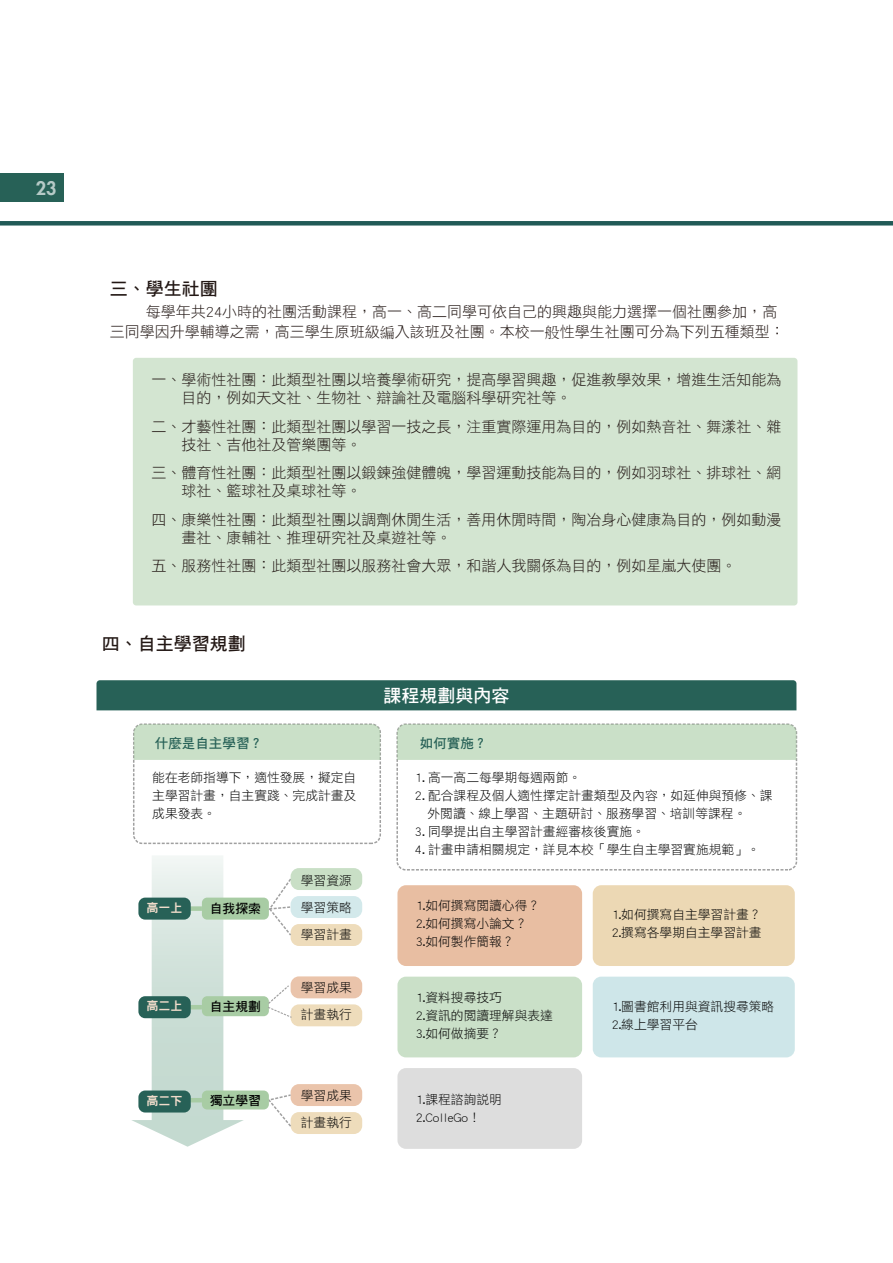
<style>
.page{position:relative;width:893px;height:1263px;background:#fff}
.page>*{position:absolute;margin:0;border:0;box-sizing:border-box;transform-origin:0 0}
.t1{font:18px "DF Hei Std W7";color:#231815}
.t2{font:18px "DF Hei Std W7";color:#fff}
.t3{font:800 18px "Futura";color:#b6cac7}
.t4{font:15px/18px "DF Hei Std W3";color:#231815}
.t5{font:13.5px "DF Hei Std W7";color:#276157}
.t6{font:12.75px/18px "DF Hei Std W3";color:#000}
.t7{font:12.75px "DF Hei Std W7";color:#000}
.t8{font:12px "DF Hei Std W9";color:#efdbca}
.s1{font-family:"P Ming Li U"}
</style>
<div class="page">
<div style="left:0;top:221px;width:893px;height:5px;background:#215a57"></div>
<div style="left:97px;top:680px;width:699px;height:30px;background:#276157"></div>
<div style="left:133px;top:723px;width:248px;height:121px;border:2px dashed #a0a0a0;border-radius:9px"></div>
<div style="left:134px;top:724px;width:246px;height:36px;background:#cae0c8"></div>
<div style="left:396px;top:723px;width:401px;height:147px;border:2px dashed #a0a0a0;border-radius:9px"></div>
<div style="left:397px;top:724px;width:399px;height:36px;background:#cae0c8"></div>
<div style="left:397px;top:885px;width:185px;height:81px;background:#e8bea2;border-radius:9px"></div>
<div style="left:593px;top:885px;width:202px;height:81px;background:#ecd8b4;border-radius:9px"></div>
<div style="left:593px;top:977px;width:202px;height:80px;background:#cee6e9;border-radius:9px"></div>
<div style="left:397px;top:977px;width:185px;height:80px;background:#cae0c8;border-radius:9px"></div>
<div style="left:397px;top:1068px;width:185px;height:81px;background:#ddd;border-radius:9px"></div>
<div style="left:133px;top:358px;width:664px;height:247px;background:#d3e5d1;border-radius:3px"></div>
<div style="left:0;top:174px;width:64px;height:28px;background:#276157"></div>
<div style="left:291px;top:976px;width:71px;height:22px;background:#eac4ab;border-radius:8px"></div>
<div style="left:291px;top:1004px;width:71px;height:22px;background:#eedcbb;border-radius:8px"></div>
<div style="left:291px;top:1084px;width:71px;height:22px;background:#eac4ab;border-radius:8px"></div>
<div style="left:291px;top:1112px;width:71px;height:22px;background:#eedcbb;border-radius:8px"></div>
<svg style="left:132px;top:856px;width:112px;height:291px"></svg>
<div style="left:291px;top:868px;width:71px;height:22px;background:#c9dfc6;border-radius:8px"></div>
<div style="left:291px;top:896px;width:71px;height:22px;background:#d3e9eb;border-radius:8px"></div>
<div style="left:291px;top:924px;width:71px;height:22px;background:#eedcbb;border-radius:8px"></div>
<svg style="left:267px;top:877px;width:26px;height:60px"></svg>
<div style="left:165px;top:906px;width:37px;height:5px;background:#a8cca4"></div>
<div style="left:138px;top:897px;width:53px;height:22px;background:#276157;border-radius:7px"></div>
<div style="left:202px;top:897px;width:67px;height:22px;background:#a8cca4;border-radius:5px"></div>
<svg style="left:266px;top:1093px;width:27px;height:35px"></svg>
<hr style="left:165px;top:1005px;width:37px;height:4px;background:#a8cca4">
<div style="left:138px;top:996px;width:53px;height:22px;background:#276157;border-radius:7px"></div>
<div style="left:202px;top:996px;width:67px;height:20px;background:#a8cca4;border-radius:5px"></div>
<hr style="left:165px;top:1098px;width:37px;height:4px;background:#a8cca4">
<div style="left:138px;top:1090px;width:53px;height:22px;background:#276157;border-radius:7px"></div>
<div style="left:202px;top:1090px;width:67px;height:19px;background:#a8cca4;border-radius:5px"></div>
<svg style="left:266px;top:983px;width:28px;height:42px"></svg>
<p class="t3" style="left:36px;top:177px;width:22px">23</p>
<p class="t1" style="left:110px;top:279px;width:109px">三、學生社團</p>
<p class="t4" style="left:110px;top:302px;width:677px;line-height:19.8px;text-indent:36px">每學年共24小時的社團活動課程，高一、高二同學可依自己的興趣與能力選擇一個社團參加，高三同學因升學輔導之需，高三學生原班級<span class="s1">編</span>入該班及社團。本校一<span class="s1">般</span>性學生社團可分為下列五種類型：</p>
<p class="t4" style="left:152px;top:371px;width:631px">一、學術性社團：此類型社團以培養學術研究，提高學習興趣，促進教學效果，增進生活知能為　　目的，例如天文社、生物社、辯論社及電腦科學研究社等。</p>
<p class="t4" style="left:152px;top:417px;width:631px">二、才藝性社團：此類型社團以學習一技之長，注重實際運用為目的，例如熱音社、舞漾社、雜　　技社、吉他社及管樂團等。</p>
<p class="t4" style="left:152px;top:464px;width:631px">三、體育性社團：此類型社團以鍛鍊強健體魄，學習運動技能為目的，例如羽球社、排球社、網　　球社、籃球社及桌球社等。</p>
<p class="t4" style="left:152px;top:510px;width:631px">四、康樂性社團：此類型社團以調劑休閒生活，善用休閒時間，陶冶身心健康為目的，例如動漫　　畫社、康輔社、推理研究社及桌遊社等。</p>
<p class="t4" style="left:152px;top:557px;width:586px">五、服務性社團：此類型社團以服務社會大眾，和諧人我關係為目的，例如星嵐大使團。</p>
<p class="t1" style="left:102px;top:634px;width:145px">四、自主學習規劃</p>
<p class="t5" style="left:155px;top:736px;width:110px">什麼是自主學習？</p>
<p class="t6" style="left:152px;top:768px;width:206px;text-align:justify">能在老師指導下，適性發展，擬定自主學習計畫，自主實踐、完成計畫及成果發表。</p>
<p class="t8" style="left:147px;top:901px;width:37px">高一上</p>
<p class="t7" style="left:210px;top:902px;width:53px">自我探索</p>
<p class="t8" style="left:147px;top:999px;width:37px">高二上</p>
<p class="t7" style="left:210px;top:999px;width:53px">自主規劃</p>
<p class="t8" style="left:147px;top:1094px;width:37px">高二下</p>
<p class="t7" style="left:210px;top:1093px;width:53px">獨立學習</p>
<p class="t6" style="left:301px;top:866px;width:53px;line-height:27px;text-align:justify">學習資源學習策略學習計畫</p>
<p class="t6" style="left:301px;top:974px;width:53px;line-height:27px">學習成果計畫執行</p>
<p class="t6" style="left:301px;top:1082px;width:53px;line-height:27px">學習成果計畫執行</p>
<p class="t2" style="left:383px;top:685px;width:127px">課程規劃與內容</p>
<p class="t5" style="left:420px;top:736px;width:69px">如何實施？</p>
<p class="t6" style="left:415px;top:768px;width:359px">1.高一高二每學期每週兩節。<br>2.配合課程及個人適性擇定計畫類型及內容，如延伸與預修、課　外閱讀、線上學習、主題研討、服務學習、培訓等課程。<br>3.同學提出自主學習計畫經審核後實施。<br>4.計畫申請相關規定，詳見本校「學生自主學習實施規範」。</p>
<p class="t6" style="left:416px;top:896px;width:126px">1.如何撰寫閱讀心得？<br>2.如何撰寫小論文？<br>3.如何製作簡報？</p>
<p class="t6" style="left:612px;top:905px;width:151px">1.如何撰寫自主學習計畫？<br>2.撰寫各學期自主學習計畫</p>
<p class="t6" style="left:416px;top:988px;width:139px">1.資料搜尋技巧<br>2.資訊的閱讀理解與表達<br>3.如何做摘要？</p>
<p class="t6" style="left:416px;top:1091px;width:88px">1.課程諮詢說明<br>2.ColleGo！</p>
<p class="t6" style="left:612px;top:997px;width:164px">1.圖書館利用與資訊搜尋策略<br>2.線上學習平台</p>
</div>
